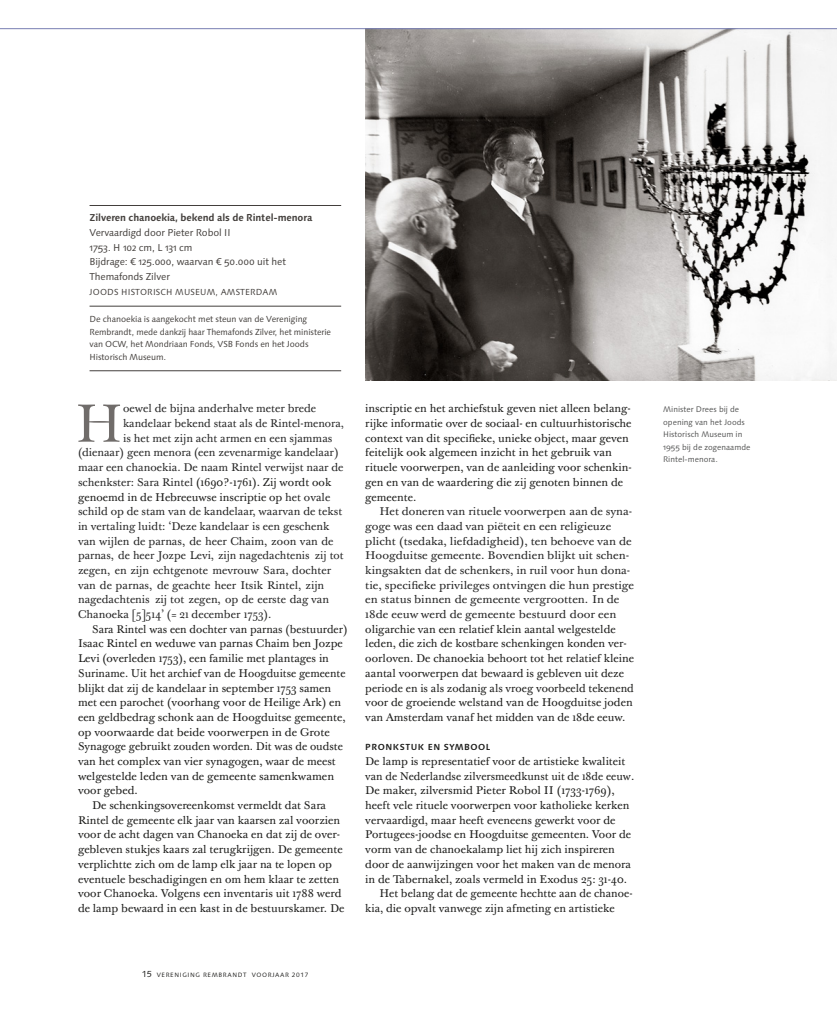
<style>
.page{position:relative;width:837px;height:1028px;background:#fff}
.page>*{position:absolute;margin:0;border:0;box-sizing:border-box;transform-origin:0 0}
._1b_Initiaal{font:52.25px "Baskerville 120 Pro";color:#706c6a}
._1_platte_tekst__Aan{font:11px/14.8px "Baskerville 10 Pro";color:#1d1d1b}
._1_platte_tekst__Aan-2{font:11px/14.8px "Baskerville 10 Pro";color:#262626}
._1a_platte_tekst__Aa{font:11px/14.8px "Baskerville 10 Pro";color:#1d1d1b}
._1b_Initiaal-2{font:11px "Baskerville 10 Pro";color:#262626}
._1b_Initiaal-3{font:11px "Baskerville 10 Pro";color:#282828}
._1b_Initiaal-4{font:11px "Baskerville 10 Pro";color:#1d1d1b}
._02_kader_Plat{font:10px/14.8px "Syntax Next LT Pro";letter-spacing:-.01em;color:#433f3c}
._01_kader_Naam_schil{font:700 10px "Syntax Next LT Pro";letter-spacing:-.01em;color:#433f3c}
._04_kadertekst__ande{font:8.75px/12.5px "Syntax Next LT Pro";letter-spacing:-.01em;color:#433f3c}
._03_kader_Museumnaam{font:8.75px "Syntax Next LT Pro";letter-spacing:.02em;color:#433f3c}
._5_tussenkop{font:700 8.75px "Syntax Next LT Pro";letter-spacing:.06em;color:#1d1d1b}
._7_bijschrift_tekst{font:8.12px/12.5px "Syntax Next LT Pro";color:#555655}
.t1{font:6.25px "Syntax Next LT Pro";letter-spacing:.1em;color:#1d1d1b}
.s1{color:#282828}
.s2{color:#262626}
.s3{color:#1d1d1b}
.s4{font-size:8.75px}
</style>
<div class="page">
<hr style="left:89px;top:205px;width:252px;height:1px;background:#433f3c">
<hr style="left:89px;top:306px;width:252px;height:1px;background:#433f3c">
<hr style="left:89px;top:370px;width:252px;height:1px;background:#433f3c">
<img style="left:365px;top:29px;width:471px;height:351px">
<hr style="left:0;top:28px;width:836px;height:1px;background:#797fb3">
<p class="_01_kader_Naam_schil" style="left:89px;top:211px;width:224px">Zilveren chanoekia, bekend als de Rintel-menora</p>
<p class="_02_kader_Plat" style="left:89px;top:225px;width:142px">Vervaardigd door Pieter Robol II</p>
<p class="_02_kader_Plat" style="left:89px;top:240px;width:104px">1753. H 102 cm, L 131 cm</p>
<p class="_02_kader_Plat" style="left:89px;top:254px;width:198px">Bijdrage: € 125.000, waarvan € 50.000 uit het<br>Themafonds Zilver</p>
<p class="_03_kader_Museumnaam" style="left:89px;top:286px;width:189px">JOODS HISTORISCH MUSEUM, AMSTERDAM</p>
<p class="_04_kadertekst__ande" style="left:89px;top:313px;width:243px">De chanoekia is aangekocht met steun van de Vereniging Rembrandt, mede dankzij haar Themafonds Zilver, het ministerie van OCW, het Mondriaan Fonds, VSB Fonds en het Joods Historisch Museum.</p>
<p class="_1b_Initiaal" style="left:75px;top:390px;width:50px">H</p>
<p class="_1b_Initiaal-3" style="left:123px;top:401px;width:194px">oewel de bijna anderhalve meter brede</p>
<p class="_1b_Initiaal-3" style="left:123px;top:416px;width:222px">kandelaar bekend staat als de Rintel-menora,</p>
<p class="_1b_Initiaal-3" style="left:123px;top:431px;width:211px">is het met zijn acht armen en een sjammas</p>
<p class="_1b_Initiaal-3" style="left:78px;top:445px;width:262px">(dienaar) geen menora (een zevenarmige kandelaar)</p>
<p class="_1b_Initiaal-3" style="left:78px;top:460px;width:267px">maar een chanoekia. De naam Rintel verwijst naar de</p>
<p class="_1b_Initiaal-4" style="left:78px;top:475px;width:255px"><span class="s1">schenkster: Sara Rintel</span> (1690?-1761). Zij wordt ook</p>
<p class="_1b_Initiaal-4" style="left:78px;top:489px;width:254px">genoemd in de Hebreeuwse inscriptie op <span class="s2">het ovale</span></p>
<p class="_1b_Initiaal-2" style="left:78px;top:504px;width:265px">schild op de stam van de kandelaar, waarvan de tekst</p>
<p class="_1b_Initiaal-2" style="left:78px;top:519px;width:253px">in vertaling luidt: ‘Deze kandelaar is een geschenk</p>
<p class="_1b_Initiaal-2" style="left:78px;top:534px;width:257px">van wijlen de parnas, de heer Chaim, zoon van de</p>
<p class="_1b_Initiaal-2" style="left:78px;top:548px;width:267px">parnas, de heer Jozpe Levi, zijn nagedachtenis zij tot</p>
<p class="_1b_Initiaal-2" style="left:78px;top:563px;width:254px">zegen, en zijn echtgenote mevrouw Sara, dochter</p>
<p class="_1b_Initiaal-2" style="left:78px;top:578px;width:247px">van de parnas, de geachte heer Itsik Rintel, zijn</p>
<p class="_1b_Initiaal-2" style="left:78px;top:592px;width:252px">nagedachtenis zij tot zegen, op de eerste dag van</p>
<p class="_1b_Initiaal-2" style="left:78px;top:607px;width:195px">Chanoeka [5]514’ (= 21 december 1753).</p>
<p class="_1_platte_tekst__Aan" style="left:78px;top:622px;width:271px;text-indent:14px">Sara Rintel was een dochter van parnas (bestuurder)<br>Isaac Rintel en weduwe van parnas Chaim ben Jozpe Levi (overleden 1753), een familie met plantages in Suriname. Uit het archief van de Hoogduitse gemeente blijkt dat zij de kandelaar in september 1753 samen met een parochet (voorhang voor de Heilige Ark) en een geldbedrag schonk aan de Hoogduitse gemeente, op voorwaarde dat beide voorwerpen in de Grote Synagoge gebruikt zouden worden. Dit was de oudste van het complex van vier synagogen, waar de meest welgestelde leden van de gemeente samenkwamen voor gebed.</p>
<p class="_1_platte_tekst__Aan" style="left:78px;top:798px;width:268px;text-indent:14px">De schenkingsovereenkomst vermeldt dat Sara Rintel de gemeente elk jaar van kaarsen zal voorzien voor de acht dagen van Chanoeka en dat zij de over&shy;gebleven stukjes kaars zal terugkrijgen. De gemeente verplichtte zich om de lamp elk jaar na te lopen op eventuele beschadigingen en om hem klaar te zetten voor Chanoeka. Volgens een inventaris uit 1788 werd de lamp bewaard in een kast in de bestuurskamer. De</p>
<p class="_1_platte_tekst__Aan" style="left:365px;top:402px;width:268px">inscriptie en het archiefstuk geven niet alleen belang&shy;rijke informatie over de sociaal- en cultuurhistorische context van dit specifieke, unieke object, maar geven feitelijk ook algemeen inzicht in het gebruik van rituele voorwerpen, van de aanleiding voor schenkin&shy;gen en van de waardering die zij genoten binnen de gemeente.</p>
<p class="_1_platte_tekst__Aan-2" style="left:365px;top:504px;width:270px;text-indent:14px">Het doneren van rituele voorwerpen aan de syna&shy;goge was een daad van piëteit en een religieuze plicht (tsedaka, liefdadigheid), ten behoeve van de Hoogduitse gemeente. Bovendien blijkt uit schen&shy;kingsakten dat de schenkers, in ruil voor hun dona&shy;tie, specifieke privileges ontvingen die hun prestige en status binnen de gemeente vergrootten. In de 18de eeuw werd de gemeente bestuurd door een <span class="s3">oligarchie van een relatief klein aantal welgestelde leden, die zich de kostbare schenkingen konden ver&shy;oorloven. De chanoekia behoort tot het relatief kleine aantal voorwerpen dat bewaard is gebleven uit deze periode en is als zodanig als vroeg voorbeeld tekenend voor de groeiende welstand van de Hoogduitse joden van Amsterdam vanaf het midden van de 18de eeuw.</span></p>
<p class="_5_tussenkop" style="left:365px;top:741px;width:127px">PRONKSTUK EN SYMBOOL</p>
<p class="_1a_platte_tekst__Aa" style="left:365px;top:754px;width:270px">De lamp is representatief voor de artistieke kwaliteit van de Nederlandse zilversmeedkunst uit de 18de eeuw.<br>De maker, zilversmid Pieter Robol II (1733-1769), heeft vele rituele voorwerpen voor katholieke kerken vervaardigd, maar heeft eveneens gewerkt voor de Portugees-joodse en Hoogduitse gemeenten. Voor de vorm van de chanoekalamp liet hij zich inspireren door de aanwijzingen voor het maken van de menora in de Tabernakel, zoals vermeld in Exodus 25: 31-40.</p>
<p class="_1_platte_tekst__Aan" style="left:365px;top:886px;width:269px;text-indent:14px">Het belang dat de gemeente hechtte aan de chanoe&shy;kia, die opvalt vanwege zijn afmeting en artistieke</p>
<p class="t1" style="left:142px;top:970px;width:168px"><span class="s4">15</span> VERENIGING REMBRANDT VOORJAAR 2017</p>
<p class="_7_bijschrift_tekst" style="left:663px;top:403px;width:89px">Minister Drees bij de opening van het Joods<br>Historisch Museum in<br>1955 bij de zogenaamde<br>Rintel-menora.</p>
</div>
